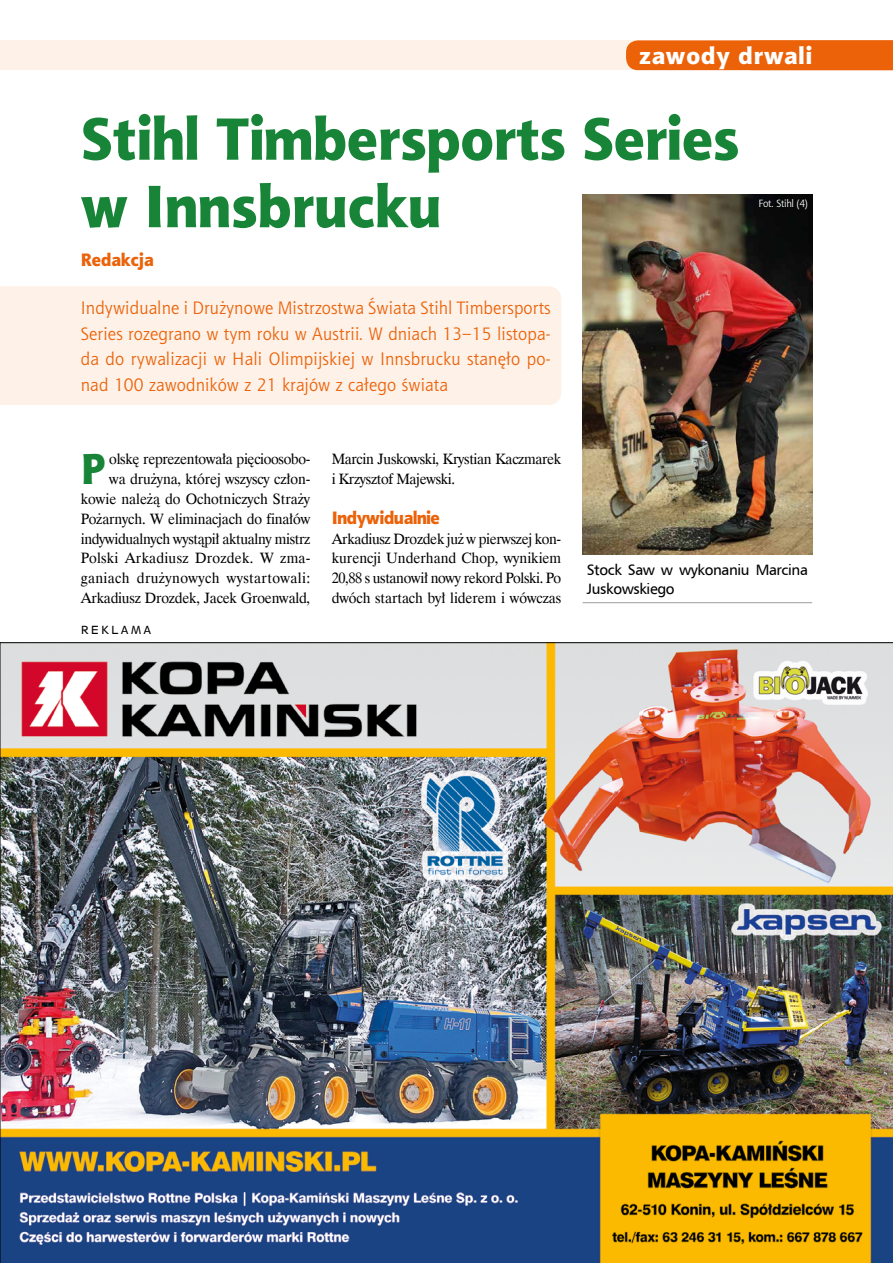
<style>
.page{position:relative;width:893px;height:1263px;background:#fff}
.page>*{position:absolute;margin:0;border:0;box-sizing:border-box;transform-origin:0 0}
.t1{font:60px/67.5px "Aerton EFN Black";color:#178437;scale:.96 1}
.t2{font:43.5px "Aerton EFN Black";color:#178437;scale:.96 1}
.t3{font:24px "Aerton EFN Black";letter-spacing:.04em;color:#fff}
.t4{font:18px/25.5px "Aerton EFN";letter-spacing:.01em;color:#eb6209;text-align:justify}
.t5{font:18px "Aerton EFN Black";letter-spacing:-.025em;color:#eb6209;scale:.96 1}
.t6{font:18px "Aerton EFN Black";color:#eb6209;scale:.96 1}
.t7{font:15px/19.8px "Dutch 801 EU";letter-spacing:-.015em;color:#000;text-align:right;scale:.95 1}
.t8{font:15px/19.5px "Humnst 777 EU";letter-spacing:-.025em;color:#000}
.t9{font:10.5px "Aerton EFN";letter-spacing:-.025em;color:#fff}
.t10{font:10.5px "Geometr 212 Cn EU";letter-spacing:.2em;color:#000}
</style>
<div class="page">
<div style="left:0;top:286px;width:561px;height:119px;background:#fef1e7"></div>
<img style="left:583px;top:194px;width:229px;height:361px">
<hr style="left:583px;top:602px;width:229px;height:1px;background:#9d9d9c">
<div style="left:0;top:40px;width:893px;height:30px;background:#fef1e7"></div>
<img style="left:0;top:642px;width:893px;height:620px">
<div style="left:626px;top:40px;width:267px;height:30px;background:#eb6209"></div>
<h3 class="t3" style="left:639px;top:41px;width:175px">zawody drwali</h3>
<h3 class="t3" style="left:753px;top:41px;width:60px">dział</h3>
<h1 class="t1" style="left:81px;top:105px;width:687px">Stihl Timbersports Series w Innsbrucku</h1>
<p class="t6" style="left:81px;top:249px;width:78px">Redakcja</p>
<p class="t4" style="left:81px;top:295px;width:471px">Indywidualne i Drużynowe Mistrzostwa Świata Stihl Timbersports Series rozegrano w tym roku w Austrii. W dniach 13–15 listopa&shy;da do rywalizacji w Hali Olimpijskiej w Innsbrucku stanęło po&shy;nad 100 zawodników z 21 krajów z całego świata</p>
<p class="t9" style="left:759px;top:197px;width:51px">Fot. Stihl (4)</p>
<p class="t7" style="left:81px;top:450px;width:243px">olskę reprezentowała pięcioosobo-<br>wa drużyna, której wszyscy człon&shy;kowie należą do Ochotniczych Straży Pożarnych. W eliminacjach do finałów indywidualnych wystąpił aktualny mistrz Polski Arkadiusz Drozdek. W zma&shy;ganiach drużynowych wystartowali:<br>Arkadiusz Drozdek, Jacek Groenwald,</p>
<h2 class="t2" style="left:81px;top:442px;width:27px">P</h2>
<p class="t10" style="left:81px;top:623px;width:72px">REKLAMA</p>
<p class="t7" style="left:332px;top:450px;width:243px;text-align:left">Marcin Juskowski, Krystian Kaczmarek i Krzysztof Majewski.</p>
<p class="t5" style="left:332px;top:506px;width:114px">Indywidualnie</p>
<p class="t7" style="left:332px;top:529px;width:243px;text-align:justify">Arkadiusz Drozdek już w pierwszej kon&shy;kurencji Underhand Chop, wynikiem 20,88 s ustanowił nowy rekord Polski. Po dwóch startach był liderem i wówczas</p>
<p class="t8" style="left:587px;top:559px;width:223px">Stock Saw w wykonaniu Marcina<br>Juskowskiego</p>
</div>
